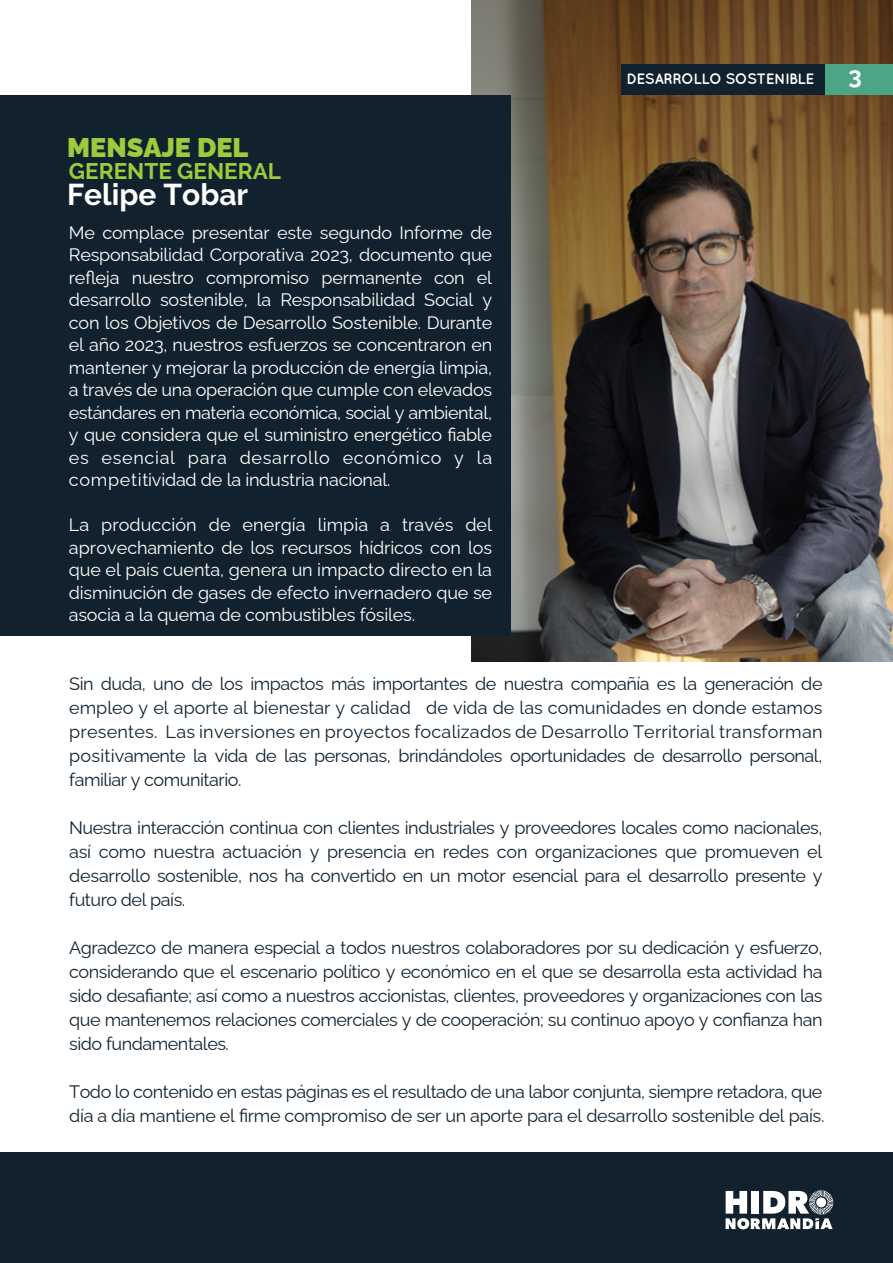
<style>
.page{position:relative;width:893px;height:1263px;background:#fff}
.page>*{position:absolute;margin:0;border:0;box-sizing:border-box;transform-origin:0 0}
.t1{font:700 30px "Raleway";color:#fff}
.t2{font:900 27px "Raleway";color:#9ccb3d}
.t3{font:700 24px "Raleway";color:#fff}
.t4{font:700 22.5px "Raleway";color:#9ccb3d}
.t5{font:18px/24px "Raleway";letter-spacing:-.025em;color:#11222e;text-align:justify}
.t6{font:18px/22.5px "Raleway";letter-spacing:-.01em;color:#fff;text-align:justify}
.t7{font:700 15px "Quicksand";letter-spacing:-.035em;color:#fff}
.s1{font-size:27.9px}
</style>
<div class="page">
<img style="left:471px;top:1px;width:422px;height:660px">
<div style="left:621px;top:64px;width:272px;height:31px;background:#11222e"></div>
<div style="left:825px;top:64px;width:67px;height:31px;background:#4ca585"></div>
<div style="left:0;top:95px;width:510px;height:541px;background:#11222e"></div>
<div style="left:0;top:1153px;width:892px;height:110px;background:#11222e"></div>
<svg style="left:726px;top:1190px;width:107px;height:39px"></svg>
<h2 class="t2" style="left:67px;top:126px;width:183px">MENSAJE DEL</h2>
<p class="t4" style="left:69px;top:158px;width:214px">GERENTE GENERAL</p>
<h1 class="t1" style="left:67px;top:178px;width:183px">Felipe Tobar</h1>
<p class="t6" style="left:69px;top:219px;width:425px">Me complace presentar este segundo Informe de Responsabilidad Corporativa 2023, documento que refleja nuestro compromiso permanente con el desarrollo sostenible, la Responsabilidad Social y con los Objetivos de Desarrollo Sostenible. Durante el año 2023, nuestros esfuerzos se concentraron en mantener y mejorar la producción de energía limpia, a través de una operación que cumple con elevados estándares en materia económica, social y ambiental, y que considera que el suministro energético fiable es esencial para desarrollo económico y la competitividad de la industria nacional.</p>
<p class="t6" style="left:69px;top:512px;width:425px">La producción de energía limpia a través del aprovechamiento de los recursos hídricos con los que el país cuenta, genera un impacto directo en la disminución de gases de efecto invernadero que se asocia a la quema de combustibles fósiles.</p>
<p class="t7" style="left:626px;top:69px;width:189px">DESARROLLO SOSTENIBLE</p>
<h3 class="t3" style="left:848px;top:62px;width:19px">3<span class="s1">4</span></h3>
<p class="t5" style="left:69px;top:670px;width:755px">Sin duda, uno de los impactos más importantes de nuestra compañía es la generación de empleo y el aporte al bienestar y calidad de vida de las comunidades en donde estamos presentes. Las inversiones en proyectos focalizados de Desarrollo Territorial transforman positivamente la vida de las personas, brindándoles oportunidades de desarrollo personal, familiar y comunitario.</p>
<p class="t5" style="left:69px;top:814px;width:755px">Nuestra interacción continua con clientes industriales y proveedores locales como nacionales, así como nuestra actuación y presencia en redes con organizaciones que promueven el desarrollo sostenible, nos ha convertido en un motor esencial para el desarrollo presente y futuro del país.</p>
<p class="t5" style="left:69px;top:934px;width:755px">Agradezco de manera especial a todos nuestros colaboradores por su dedicación y esfuerzo, considerando que el escenario político y económico en el que se desarrolla esta actividad ha sido desafiante; así como a nuestros accionistas, clientes, proveedores y organizaciones con las que mantenemos relaciones comerciales y de cooperación; su continuo apoyo y confianza han sido fundamentales.</p>
<p class="t5" style="left:69px;top:1078px;width:757px">Todo lo contenido en estas páginas es el resultado de una labor conjunta, siempre retadora, que día a día mantiene el firme compromiso de ser un aporte para el desarrollo sostenible del país.</p>
</div>
